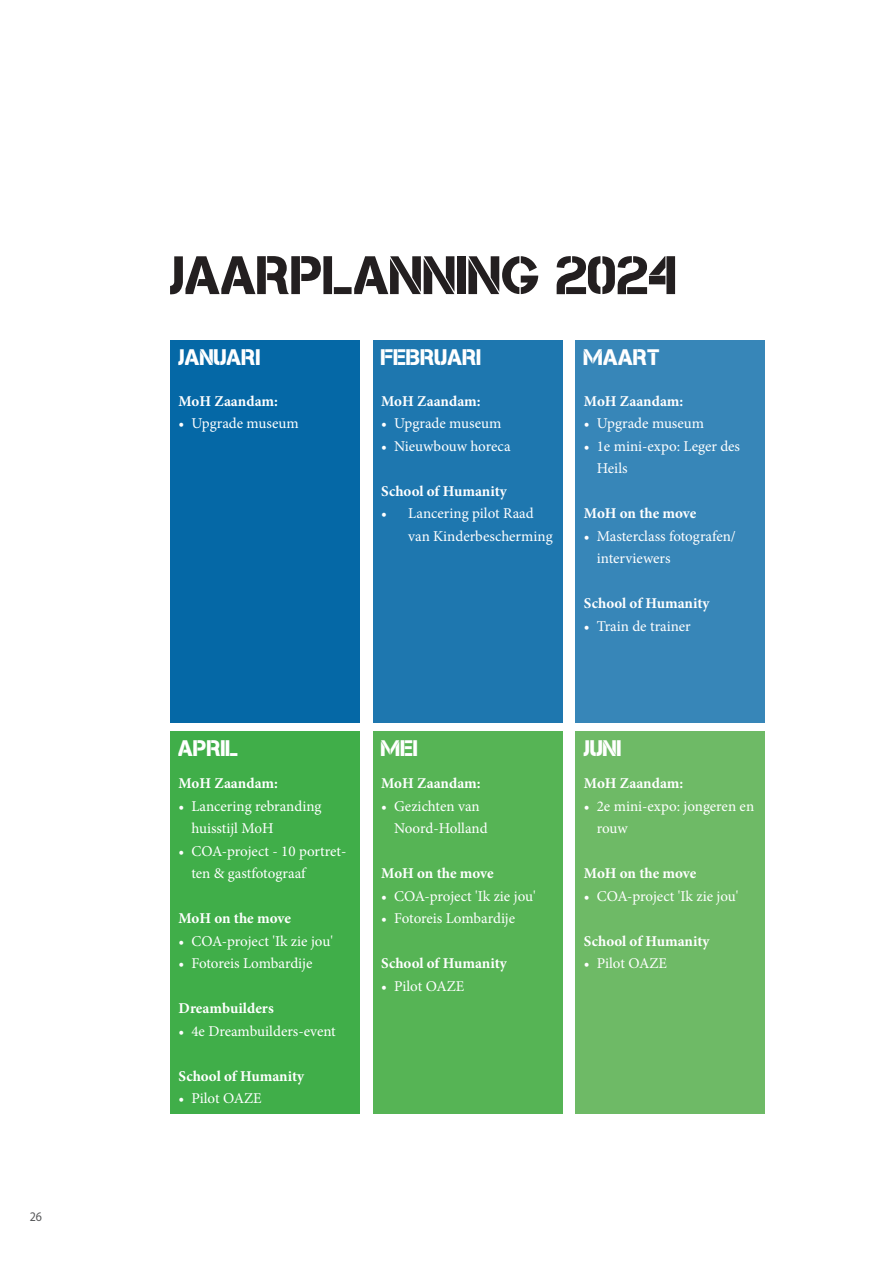
<style>
.page{position:relative;width:893px;height:1263px;background:#fff}
.page>*{position:absolute;margin:0;border:0;box-sizing:border-box;transform-origin:0 0}
.t1{font:54px "Cleanwork";color:#231f20}
.t2{font:22.5px "Cleanwork";color:#fff}
.t3{font:15px/22.5px "Minion Pro";color:#fff}
.t4{font:700 15px "Minion Pro";color:#fff}
.t5{font:13.2px "Myriad Pro";color:#57585a;scale:.91 1}
</style>
<div class="page">
<div style="left:170px;top:340px;width:190px;height:383px;background:#0568a6"></div>
<div style="left:170px;top:731px;width:190px;height:383px;background:#40ae49"></div>
<div style="left:373px;top:340px;width:190px;height:383px;background:#1e77af"></div>
<div style="left:373px;top:731px;width:190px;height:383px;background:#56b455"></div>
<div style="left:575px;top:340px;width:190px;height:383px;background:#3786b8"></div>
<div style="left:575px;top:731px;width:190px;height:383px;background:#6eba66"></div>
<p class="t5" style="left:30px;top:1208px;width:15px">26</p>
<p class="t1" style="left:170px;top:246px;width:509px">JAARPLANNING 2024</p>
<p class="t2" style="left:179px;top:345px;width:84px">JANUARI</p>
<p class="t4" style="left:179px;top:390px;width:101px">MoH Zaandam:</p>
<p class="t3" style="left:179px;top:412px;width:122px">• Upgrade museum</p>
<p class="t2" style="left:381px;top:345px;width:102px">FEBRUARI</p>
<p class="t4" style="left:381px;top:390px;width:101px">MoH Zaandam:</p>
<p class="t3" style="left:381px;top:412px;width:122px">• Upgrade museum</p>
<p class="t3" style="left:381px;top:435px;width:131px">• Nieuwbouw horeca</p>
<p class="t4" style="left:381px;top:480px;width:127px">School of Humanity</p>
<p class="t3" style="left:408px;top:502px;width:146px;text-indent:-27px">• Lancering pilot Raad van Kinderbescherming</p>
<p class="t2" style="left:584px;top:345px;width:78px">MAART</p>
<p class="t4" style="left:584px;top:390px;width:101px">MoH Zaandam:</p>
<p class="t3" style="left:584px;top:412px;width:122px">• Upgrade museum</p>
<p class="t3" style="left:597px;top:435px;width:145px;text-indent:-13px">• 1e mini-expo: Leger des<br>Heils</p>
<p class="t4" style="left:584px;top:503px;width:114px">MoH on the move</p>
<p class="t3" style="left:597px;top:525px;width:141px;text-indent:-13px">• Masterclass fotografen/ interviewers</p>
<p class="t4" style="left:584px;top:593px;width:127px">School of Humanity</p>
<p class="t3" style="left:584px;top:615px;width:108px">• Train de trainer</p>
<p class="t2" style="left:179px;top:736px;width:62px">APRIL</p>
<p class="t4" style="left:179px;top:773px;width:101px">MoH Zaandam:</p>
<p class="t3" style="left:191px;top:795px;width:132px;text-indent:-13px">• Lancering rebranding huisstijl MoH</p>
<p class="t3" style="left:191px;top:840px;width:157px;text-indent:-13px">• COA-project - 10 portret&shy;ten &amp; gastfotograaf</p>
<p class="t4" style="left:179px;top:908px;width:114px">MoH on the move</p>
<p class="t3" style="left:179px;top:930px;width:156px">• COA-project 'Ik zie jou'</p>
<p class="t3" style="left:179px;top:952px;width:135px">• Fotoreis Lombardije</p>
<p class="t4" style="left:179px;top:998px;width:97px">Dreambuilders</p>
<p class="t3" style="left:179px;top:1020px;width:159px">• 4e Dreambuilders-event</p>
<p class="t4" style="left:179px;top:1065px;width:127px">School of Humanity</p>
<p class="t3" style="left:179px;top:1087px;width:85px">• Pilot OAZE</p>
<p class="t2" style="left:381px;top:736px;width:38px">MEI</p>
<p class="t4" style="left:381px;top:773px;width:101px">MoH Zaandam:</p>
<p class="t3" style="left:394px;top:795px;width:95px;text-indent:-13px">• Gezichten van<br>Noord-Holland</p>
<p class="t4" style="left:381px;top:863px;width:114px">MoH on the move</p>
<p class="t3" style="left:381px;top:885px;width:156px">• COA-project 'Ik zie jou'</p>
<p class="t3" style="left:381px;top:907px;width:135px">• Fotoreis Lombardije</p>
<p class="t4" style="left:381px;top:953px;width:127px">School of Humanity</p>
<p class="t3" style="left:381px;top:975px;width:85px">• Pilot OAZE</p>
<p class="t2" style="left:584px;top:736px;width:39px">JUNI</p>
<p class="t4" style="left:584px;top:773px;width:101px">MoH Zaandam:</p>
<p class="t3" style="left:597px;top:795px;width:159px;text-indent:-13px">• 2e mini-expo: jongeren en rouw</p>
<p class="t4" style="left:584px;top:863px;width:114px">MoH on the move</p>
<p class="t3" style="left:584px;top:885px;width:156px">• COA-project 'Ik zie jou'</p>
<p class="t4" style="left:584px;top:930px;width:127px">School of Humanity</p>
<p class="t3" style="left:584px;top:952px;width:85px">• Pilot OAZE</p>
</div>
